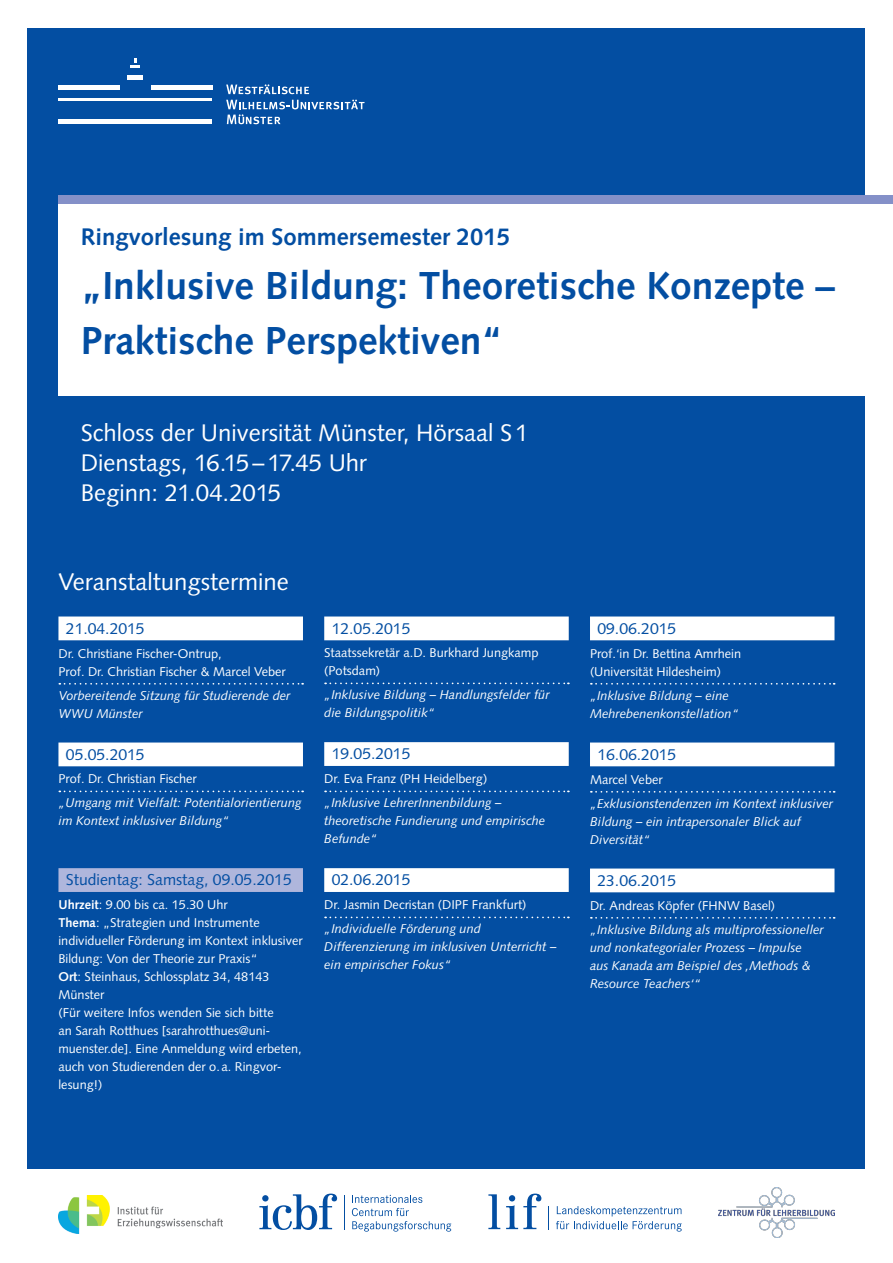
<style>
.page{position:relative;width:893px;height:1263px;background:#fff}
.page>*{position:absolute;margin:0;border:0;box-sizing:border-box;transform-origin:0 0}
.t1{font:700 39px/54px "Syntax LT Std";color:#034ea2}
.t2{font:24px/30px "Syntax LT Std";color:#fff}
.t3{font:700 24px "Syntax LT Std";color:#034ea2}
.t4{font:15.75px "Syntax LT Std";color:#034ea2}
.t5{font:12.75px/18px "Syntax LT Std";color:#fff}
.t6{font:italic 12.75px/18px "Syntax LT Std";color:#fff}
.s1{font-weight:700}
</style>
<div class="page">
<div style="left:28px;top:28px;width:837px;height:1140px;background:#034ea2"></div>
<div style="left:151px;top:85px;width:61px;height:5px;background:#fff"></div>
<svg style="left:226px;top:100px;width:139px;height:24px"></svg>
<svg style="left:226px;top:84px;width:83px;height:10px"></svg>
<div style="left:58px;top:85px;width:62px;height:5px;background:#fff"></div>
<div style="left:58px;top:119px;width:154px;height:5px;background:#fff"></div>
<div style="left:128px;top:75px;width:15px;height:5px;background:#fff"></div>
<hr style="left:58px;top:99px;width:154px;height:2px;background:#fff">
<svg style="left:131px;top:58px;width:9px;height:10px"></svg>
<div style="left:58px;top:204px;width:835px;height:191px;background:#fff"></div>
<div style="left:58px;top:196px;width:835px;height:8px;background:#8490c8"></div>
<svg style="left:259px;top:1193px;width:78px;height:37px"></svg>
<svg style="left:352px;top:1195px;width:99px;height:36px"></svg>
<hr style="left:344px;top:1195px;width:1px;height:34px;background:#034ea2">
<svg style="left:488px;top:1194px;width:12px;height:35px"></svg>
<svg style="left:506px;top:1193px;width:35px;height:36px"></svg>
<svg style="left:556px;top:1206px;width:126px;height:25px"></svg>
<svg style="left:548px;top:1206px;width:1px;height:23px"></svg>
<img style="left:58px;top:1195px;width:165px;height:39px">
<div style="left:58px;top:616px;width:245px;height:24px;background:#fff"></div>
<svg style="left:59px;top:683px;width:244px;height:2px"></svg>
<div style="left:58px;top:742px;width:245px;height:24px;background:#fff"></div>
<svg style="left:59px;top:790px;width:244px;height:2px"></svg>
<div style="left:58px;top:868px;width:245px;height:24px;background:#afb6dc"></div>
<div style="left:324px;top:616px;width:245px;height:24px;background:#fff"></div>
<svg style="left:325px;top:682px;width:244px;height:2px"></svg>
<div style="left:324px;top:742px;width:245px;height:24px;background:#fff"></div>
<svg style="left:325px;top:790px;width:244px;height:2px"></svg>
<div style="left:324px;top:868px;width:245px;height:24px;background:#fff"></div>
<svg style="left:325px;top:916px;width:244px;height:2px"></svg>
<div style="left:590px;top:616px;width:244px;height:24px;background:#fff"></div>
<svg style="left:591px;top:683px;width:244px;height:2px"></svg>
<div style="left:590px;top:742px;width:244px;height:24px;background:#fff"></div>
<svg style="left:591px;top:791px;width:244px;height:2px"></svg>
<div style="left:590px;top:868px;width:244px;height:24px;background:#fff"></div>
<svg style="left:591px;top:917px;width:244px;height:2px"></svg>
<img style="left:719px;top:1187px;width:115px;height:51px">
<h2 class="t3" style="left:81px;top:223px;width:431px">Ringvorlesung im Sommersemester 2015</h2>
<h1 class="t1" style="left:81px;top:259px;width:756px">„Inklusive Bildung: Theoretische Konzepte –<br>Praktische Perspektiven“</h1>
<h2 class="t2" style="left:81px;top:418px;width:449px">Schloss der Universität Münster, Hörsaal S1<br>Dienstags, 16.15–17.45 Uhr<br>Beginn: 21.04.2015</h2>
<h2 class="t2" style="left:58px;top:567px;width:232px">Veranstaltungstermine</h2>
<p class="t4" style="left:66px;top:619px;width:80px">21.04.2015</p>
<p class="t5" style="left:58px;top:644px;width:229px">Dr. Christiane Fischer-Ontrup,<br>Prof. Dr. Christian Fischer &amp; Marcel Veber</p>
<p class="t6" style="left:58px;top:686px;width:233px">Vorbereitende Sitzung für Studierende der<br>WWU Münster</p>
<p class="t4" style="left:66px;top:745px;width:80px">05.05.2015</p>
<p class="t5" style="left:58px;top:770px;width:140px">Prof. Dr. Christian Fischer</p>
<p class="t6" style="left:58px;top:794px;width:245px">„Umgang mit Vielfalt: Potentialorientierung im Kontext inklusiver Bildung“</p>
<p class="t4" style="left:66px;top:871px;width:227px">Studientag: Samstag, 09.05.2015</p>
<p class="t5" style="left:58px;top:896px;width:246px"><span class="s1">Uhrzeit</span>: 9.00 bis ca. 15.30 Uhr<br><span class="s1">Thema</span>: „Strategien und Instrumente individueller Förderung im Kontext inklusiver Bildung: Von der Theorie zur Praxis“<br><span class="s1">Ort</span>: Steinhaus, Schlossplatz 34, 48143<br>Münster<br>(Für weitere Infos wenden Sie sich bitte<br>an Sarah Rotthues [sarahrotthues@uni&shy;muenster.de]. Eine Anmeldung wird erbeten, auch von Studierenden der o. a. Ringvor&shy;lesung!)</p>
<p class="t4" style="left:332px;top:619px;width:80px">12.05.2015</p>
<p class="t5" style="left:324px;top:644px;width:216px">Staatssekretär a.D. Burkhard Jungkamp (Potsdam)</p>
<p class="t6" style="left:324px;top:686px;width:227px">„Inklusive Bildung – Handlungsfelder für die Bildungspolitik“</p>
<p class="t4" style="left:332px;top:745px;width:80px">19.05.2015</p>
<p class="t5" style="left:324px;top:770px;width:164px">Dr. Eva Franz (PH Heidelberg)</p>
<p class="t6" style="left:324px;top:794px;width:223px">„Inklusive LehrerInnenbildung – theoretische Fundierung und empirische<br>Befunde“</p>
<p class="t4" style="left:332px;top:871px;width:80px">02.06.2015</p>
<p class="t5" style="left:324px;top:896px;width:204px">Dr. Jasmin Decristan (DIPF Frankfurt)</p>
<p class="t6" style="left:324px;top:920px;width:234px">„Individuelle Förderung und<br>Differenzierung im inklusiven Unterricht – ein empirischer Fokus“</p>
<p class="t4" style="left:597px;top:619px;width:80px">09.06.2015</p>
<p class="t5" style="left:590px;top:644px;width:153px">Prof.‘in Dr. Bettina Amrhein (Universität Hildesheim)</p>
<p class="t6" style="left:590px;top:686px;width:150px">„Inklusive Bildung – eine<br>Mehrebenenkonstellation“</p>
<p class="t4" style="left:597px;top:745px;width:80px">16.06.2015</p>
<p class="t5" style="left:590px;top:770px;width:74px">Marcel Veber</p>
<p class="t6" style="left:590px;top:794px;width:245px">„Exklusionstendenzen im Kontext inklusiver<br>Bildung – ein intrapersonaler Blick auf<br>Diversität“</p>
<p class="t4" style="left:597px;top:871px;width:80px">23.06.2015</p>
<p class="t5" style="left:590px;top:896px;width:187px">Dr. Andreas Köpfer (FHNW Basel)</p>
<p class="t6" style="left:590px;top:920px;width:235px">„Inklusive Bildung als multiprofessioneller und nonkategorialer Prozess – Impulse<br>aus Kanada am Beispiel des ‚Methods &amp; Resource Teachers‘“</p>
</div>
